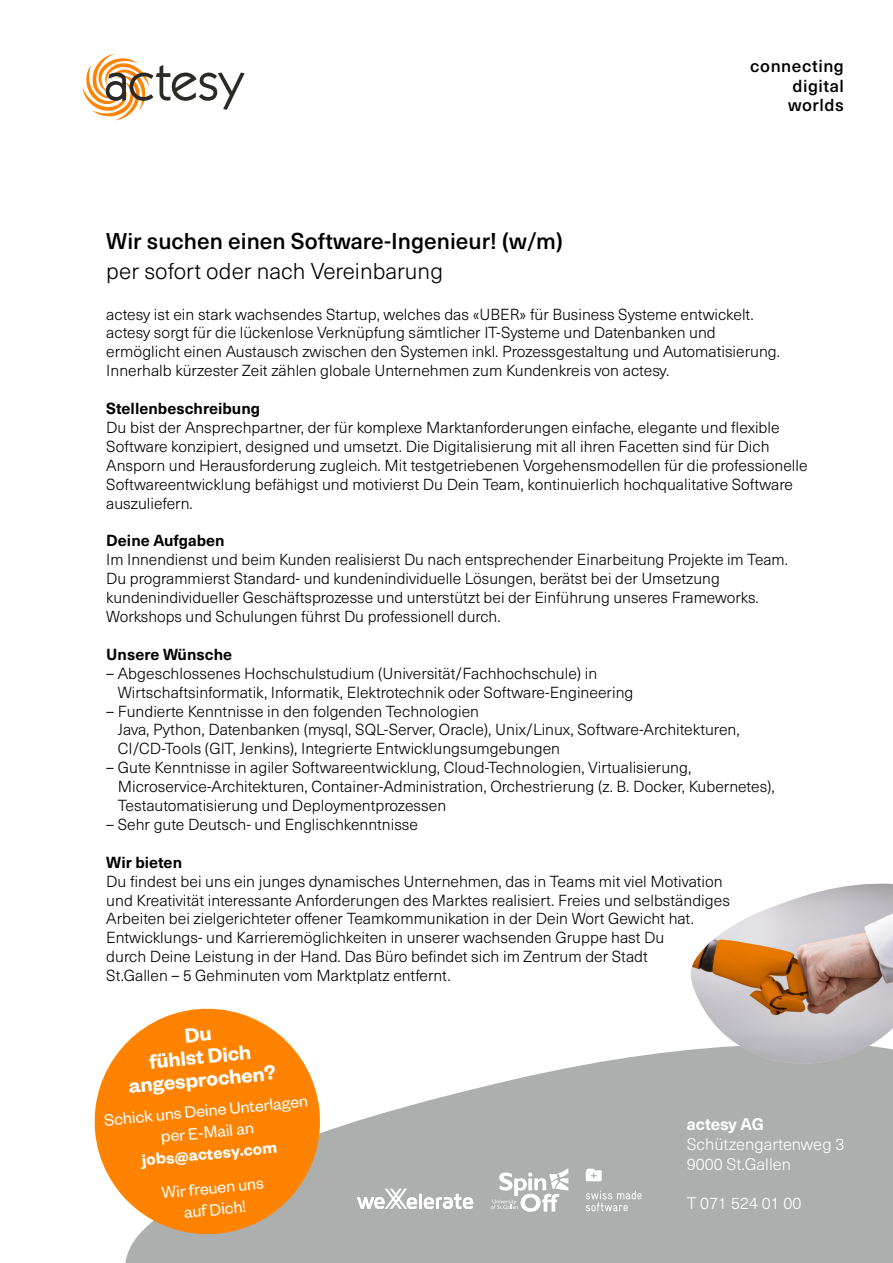
<style>
.page{position:relative;width:893px;height:1263px;background:#fff}
.page>*{position:absolute;margin:0;border:0;box-sizing:border-box;transform-origin:0 0}
.t1{font:500 22.5px "Neue Haas Unica W1 G";color:#000}
.t2{font:300 22.5px "Neue Haas Unica W1 G";color:#000}
.t3{font:600 22.5px/22.5px "Founders Grotesk";color:#fff;text-align:center}
.t4{font:18px/21.6px "Founders Grotesk";color:#fff;text-align:center}
.t5{font:600 18px "Founders Grotesk";color:#fff}
.t6{font:500 17.1px/19.2px "Neue Haas Unica W1 G";letter-spacing:.03em;color:#000;text-align:justify}
.t7{font:300 16.5px/19.8px "Neue Haas Unica W1 G";color:#fff}
.t8{font:700 16.5px "Neue Haas Unica W1 G";letter-spacing:-.005em;color:#fff}
.t9{font:300 15.75px/18.9px "Neue Haas Unica W1 G";color:#000}
.t10{font:700 15.75px "Neue Haas Unica W1 G";color:#000}
</style>
<div class="page">
<svg style="left:125px;top:1050px;width:768px;height:213px;fill:#adaeae"></svg>
<svg style="left:586px;top:1190px;width:56px;height:21px"></svg>
<svg style="left:586px;top:1168px;width:16px;height:13px"></svg>
<svg style="left:491px;top:1168px;width:77px;height:44px"></svg>
<svg style="left:83px;top:54px;width:162px;height:66px"></svg>
<svg style="left:94px;top:1008px;width:231px;height:231px;fill:#ff8300"></svg>
<img style="left:689px;top:884px;width:204px;height:181px">
<svg style="left:357px;top:1188px;width:116px;height:21px"></svg>
<p class="t6" style="left:788px;top:56px;width:57px;text-indent:-38px">connecting digital worlds</p>
<h1 class="t1" style="left:106px;top:224px;width:458px">Wir suchen einen Software-Ingenieur! (w/m)</h1>
<h1 class="t2" style="left:106px;top:255px;width:338px">per sofort oder nach Vereinbarung</h1>
<p class="t9" style="left:106px;top:304px;width:675px">actesy ist ein stark wachsendes Startup, welches das «UBER» für Business Systeme entwickelt. actesy sorgt für die lückenlose Verknüpfung sämtlicher IT-Systeme und Datenbanken und ermöglicht einen Austausch zwischen den Systemen inkl. Prozessgestaltung und Automatisierung.<br>Innerhalb kürzester Zeit zählen globale Unternehmen zum Kundenkreis von actesy.</p>
<p class="t10" style="left:106px;top:396px;width:155px">Stellenbeschreibung</p>
<p class="t9" style="left:106px;top:417px;width:703px">Du bist der Ansprechpartner, der für komplexe Marktanforderungen einfache, elegante und flexible Software konzipiert, designed und umsetzt. Die Digitalisierung mit all ihren Facetten sind für Dich Ansporn und Herausforderung zugleich. Mit testgetriebenen Vorgehensmodellen für die professionelle Softwareentwicklung befähigst und motivierst Du Dein Team, kontinuierlich hochqualitative Software auszuliefern.</p>
<p class="t10" style="left:106px;top:529px;width:120px">Deine Aufgaben</p>
<p class="t9" style="left:106px;top:549px;width:683px">Im Innendienst und beim Kunden realisierst Du nach entsprechender Einarbeitung Projekte im Team.<br>Du programmierst Standard- und kundenindividuelle Lösungen, berätst bei der Umsetzung kundenindividueller Geschäftsprozesse und unterstützt bei der Einführung unseres Frameworks.<br>Workshops und Schulungen führst Du professionell durch.</p>
<p class="t10" style="left:106px;top:642px;width:127px">Unsere Wünsche</p>
<p class="t9" style="left:118px;top:663px;width:517px;text-indent:-11px">– Abgeschlossenes Hochschulstudium (Universität/Fachhochschule) in<br>Wirtschaftsinformatik, Informatik, Elektrotechnik oder Software-Engineering</p>
<p class="t9" style="left:118px;top:701px;width:623px;text-indent:-11px">– Fundierte Kenntnisse in den folgenden Technologien<br>Java, Python, Datenbanken (mysql, SQL-Server, Oracle), Unix/Linux, Software-Architekturen,<br>CI/CD-Tools (GIT, Jenkins), Integrierte Entwicklungsumgebungen</p>
<p class="t9" style="left:118px;top:757px;width:659px;text-indent:-11px">– Gute Kenntnisse in agiler Softwareentwicklung, Cloud-Technologien, Virtualisierung,<br>Microservice-Architekturen, Container-Administration, Orchestrierung (z. B. Docker, Kubernetes),<br>Testautomatisierung und Deploymentprozessen</p>
<p class="t9" style="left:106px;top:814px;width:313px">– Sehr gute Deutsch- und Englischkenntnisse</p>
<p class="t10" style="left:106px;top:850px;width:77px">Wir bieten</p>
<p class="t9" style="left:106px;top:871px;width:625px">Du findest bei uns ein junges dynamisches Unternehmen, das in Teams mit viel Motivation und Kreativität interessante Anforderungen des Marktes realisiert. Freies und selbständiges Arbeiten bei zielgerichteter offener Teamkommunikation in der Dein Wort Gewicht hat.<br>Entwicklungs- und Karrieremöglichkeiten in unserer wachsenden Gruppe hast Du<br>durch Deine Leistung in der Hand. Das Büro befindet sich im Zentrum der Stadt<br>St.Gallen – 5 Gehminuten vom Marktplatz entfernt.</p>
<h1 class="t3" style="left:123px;top:1030px;width:149px;rotate:-6deg">Du<br>fühlst Dich angesprochen?</h1>
<p class="t4" style="left:103px;top:1108px;width:206px;rotate:-5deg">Schick uns Deine Unterlagen per E-Mail an</p>
<p class="t5" style="left:141px;top:1148px;width:137px;rotate:-5deg">jobs@actesy.com</p>
<p class="t4" style="left:161px;top:1181px;width:104px;rotate:-5deg">Wir freuen uns auf Dich!</p>
<p class="t8" style="left:687px;top:1111px;width:79px">actesy AG</p>
<p class="t7" style="left:687px;top:1133px;width:159px">Schützengartenweg 3<br>9000 St.Gallen</p>
<p class="t7" style="left:687px;top:1192px;width:116px">T 071 524 01 00</p>
</div>
